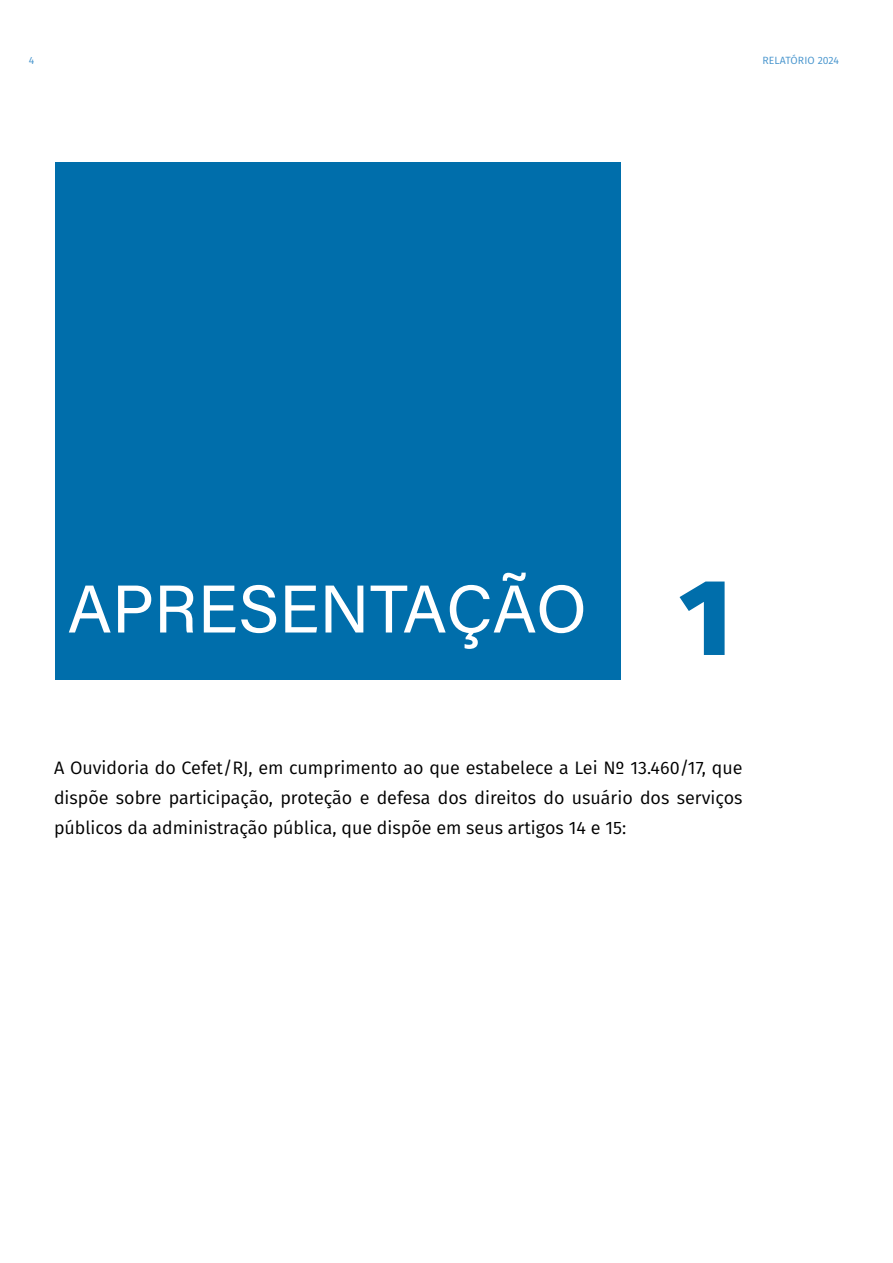
<style>
.page{position:relative;width:893px;height:1263px;background:#fff}
.page>*{position:absolute;margin:0;border:0;box-sizing:border-box;transform-origin:0 0}
.t1{font:67.5px "Acumin Variable Concept";letter-spacing:-.005em;color:#fff}
.t2{font:18px/30px "Fira Sans";color:#000;text-align:justify}
.t3{font:10.5px "Fira Sans";letter-spacing:.01em;color:#4694cd}
.s1{font-family:"Fira Sans";font-weight:800;font-size:108px;color:#006eab}
</style>
<div class="page">
<div style="left:56px;top:162px;width:565px;height:517px;background:#006eab"></div>
<p class="t3" style="left:29px;top:52px;width:7px">4</p>
<p class="t3" style="left:762px;top:52px;width:78px">RELATÓRIO 2024</p>
<h1 class="t1" style="left:68px;top:563px;width:666px">APRESENTAÇÃO <span class="s1">1</span></h1>
<p class="t2" style="left:54px;top:752px;width:690px">A Ouvidoria do Cefet/RJ, em cumprimento ao que estabelece a Lei Nº 13.460/17, que dispõe sobre participação, proteção e defesa dos direitos do usuário dos serviços públicos da administração pública, que dispõe em seus artigos 14 e 15:</p>
</div>
